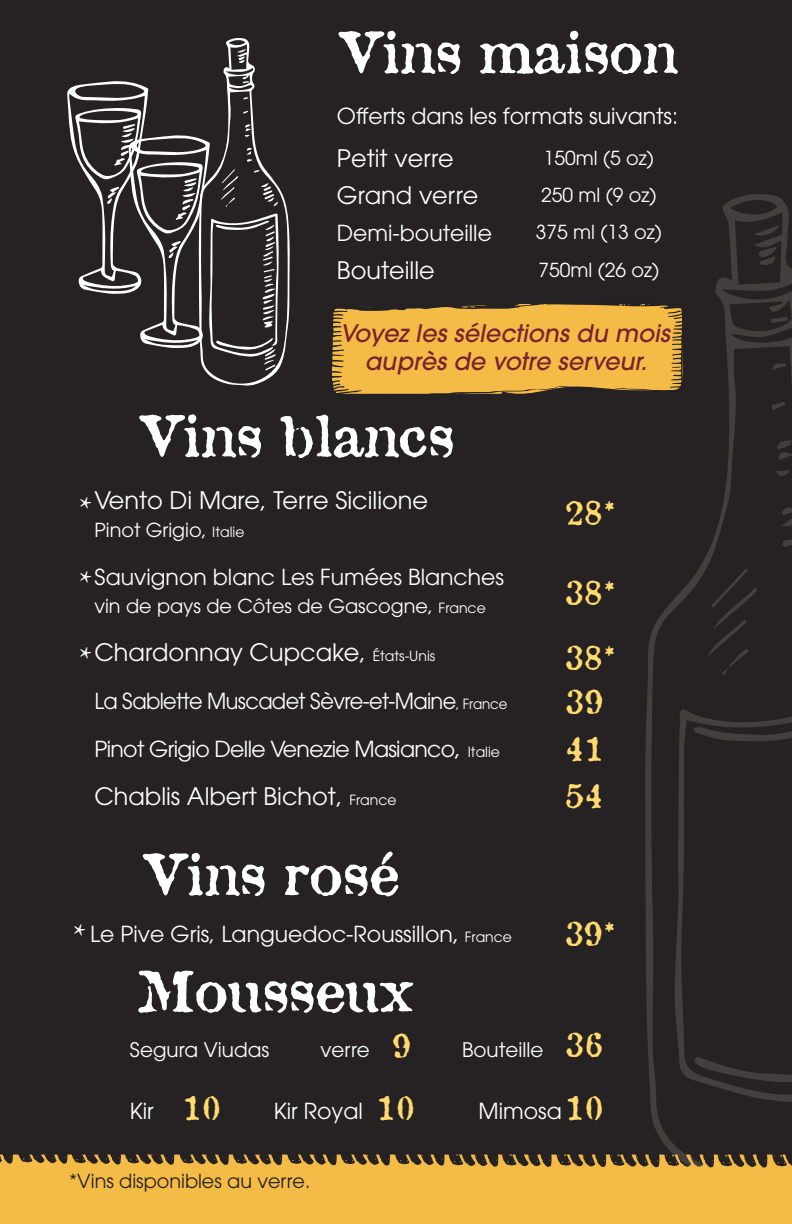
<style>
.page{position:relative;width:792px;height:1224px;background:#262223}
.page>*{position:absolute;margin:0;border:0;box-sizing:border-box;transform-origin:0 0}
.t1{font:55.2px "Attic Antique";color:#fff}
.t2{font:32.6px "Minion Pro";color:#fff}
.t3{font:32px "Attic Antique";color:#ffda6e}
.t4{font:24px "ITC Avant Garde Pro";color:#fff}
.t5{font:italic 500 24px/28px "ITC Avant Garde Pro";color:#7b2230;text-align:center}
.t6{font:22px "ITC Avant Garde Pro";color:#fff}
.t7{font:22px "ITC Avant Garde Pro";letter-spacing:-.03em;color:#fff;scale:.95 1}
.t8{font:22px "ITC Avant Garde Pro";letter-spacing:-.03em;color:#fff}
.t9{font:20px "ITC Avant Garde Pro";color:#fff}
.t10{font:19.2px "ITC Avant Garde Pro";color:#fff}
.t11{font:19.2px "ITC Avant Garde Pro";color:#252122}
.s1{font-size:14px}
.s2{font-size:24px}
</style>
<div class="page">
<svg style="left:645px;top:194px;width:147px;height:961px"></svg>
<svg style="left:675px;top:693px;width:117px;height:411px"></svg>
<svg style="left:693px;top:1049px;width:99px;height:35px"></svg>
<svg style="left:694px;top:715px;width:98px;height:28px"></svg>
<svg style="left:707px;top:588px;width:50px;height:69px"></svg>
<svg style="left:711px;top:568px;width:37px;height:40px"></svg>
<svg style="left:722px;top:649px;width:27px;height:27px"></svg>
<svg style="left:782px;top:539px;width:10px;height:8px"></svg>
<svg style="left:772px;top:402px;width:13px;height:8px"></svg>
<svg style="left:776px;top:470px;width:13px;height:11px"></svg>
<svg style="left:781px;top:506px;width:11px;height:21px"></svg>
<svg style="left:777px;top:440px;width:15px;height:20px"></svg>
<svg style="left:772px;top:363px;width:14px;height:7px"></svg>
<svg style="left:754px;top:225px;width:26px;height:13px"></svg>
<svg style="left:758px;top:247px;width:18px;height:20px"></svg>
<svg style="left:771px;top:317px;width:17px;height:6px"></svg>
<svg style="left:0;top:1155px;width:792px;height:69px;background:#e2ae43"></svg>
<svg style="left:77px;top:1158px;width:7px;height:2px"></svg>
<svg style="left:719px;top:1155px;width:12px;height:9px"></svg>
<svg style="left:666px;top:1155px;width:11px;height:8px"></svg>
<svg style="left:774px;top:1155px;width:11px;height:9px"></svg>
<svg style="left:454px;top:1155px;width:8px;height:8px"></svg>
<svg style="left:400px;top:1155px;width:8px;height:7px"></svg>
<svg style="left:611px;top:1155px;width:12px;height:8px"></svg>
<svg style="left:504px;top:1155px;width:11px;height:8px"></svg>
<svg style="left:558px;top:1154px;width:11px;height:9px"></svg>
<svg style="left:23px;top:1158px;width:8px;height:2px"></svg>
<svg style="left:292px;top:1159px;width:8px;height:2px"></svg>
<svg style="left:346px;top:1159px;width:7px;height:2px"></svg>
<svg style="left:130px;top:1159px;width:7px;height:2px"></svg>
<svg style="left:238px;top:1159px;width:7px;height:2px"></svg>
<svg style="left:184px;top:1159px;width:8px;height:2px"></svg>
<svg style="left:331px;top:303px;width:354px;height:95px;background:#d5a541"></svg>
<svg style="left:67px;top:38px;width:223px;height:348px"></svg>
<p class="t1" style="left:337px;top:6px;width:342px">Vins maison</p>
<p class="t6" style="left:337px;top:103px;width:343px">Offerts dans les formats suivants:</p>
<p class="t4" style="left:337px;top:143px;width:118px">Petit verre</p>
<p class="t10" style="left:544px;top:146px;width:112px">150ml (5 oz)</p>
<p class="t4" style="left:337px;top:180px;width:143px">Grand verre</p>
<p class="t10" style="left:541px;top:183px;width:117px">250 ml (9 oz)</p>
<p class="t6" style="left:337px;top:219px;width:157px">Demi-bouteille</p>
<p class="t10" style="left:536px;top:220px;width:128px">375 ml (13 oz)</p>
<p class="t4" style="left:337px;top:255px;width:99px">Bouteille</p>
<p class="t10" style="left:539px;top:258px;width:122px">750ml (26 oz)</p>
<p class="t5" style="left:340px;top:319px;width:337px">Voyez les sélections du mois auprès de votre serveur.</p>
<p class="t1" style="left:138px;top:389px;width:317px">Vins blancs</p>
<p class="t4" style="left:94px;top:485px;width:335px">Vento Di Mare, Terre Sicilione</p>
<p class="t10" style="left:94px;top:518px;width:152px">Pinot Grigio, <span class="s1">Italie</span></p>
<p class="t6" style="left:94px;top:563px;width:411px">Sauvignon blanc Les Fumées Blanches</p>
<p class="t10" style="left:94px;top:594px;width:393px">vin de pays de Côtes de Gascogne, <span class="s1">France</span></p>
<p class="t4" style="left:94px;top:637px;width:342px">Chardonnay Cupcake, <span class="s1">États-Unis</span></p>
<p class="t7" style="left:94px;top:687px;width:436px">La Sablette Muscadet Sèvre-et-Maine<span class="s1">, France</span></p>
<p class="t8" style="left:94px;top:735px;width:407px">Pinot Grigio Delle Venezie Masianco<span class="s2">,</span> <span class="s1">Italie</span></p>
<p class="t4" style="left:94px;top:781px;width:304px">Chablis Albert Bichot, <span class="s1">France</span></p>
<p class="t2" style="left:79px;top:486px;width:15px">*</p>
<p class="t2" style="left:79px;top:561px;width:15px">*</p>
<p class="t2" style="left:79px;top:637px;width:15px">*</p>
<p class="t1" style="left:142px;top:828px;width:259px">Vins rosé</p>
<p class="t2" style="left:73px;top:914px;width:15px">*</p>
<p class="t6" style="left:90px;top:921px;width:423px">Le Pive Gris, Languedoc-Roussillon<span class="s2">,</span> <span class="s1">France</span></p>
<p class="t3" style="left:565px;top:486px;width:52px">28*</p>
<p class="t3" style="left:565px;top:566px;width:52px">38*</p>
<p class="t3" style="left:565px;top:631px;width:52px">38*</p>
<p class="t3" style="left:566px;top:675px;width:40px">39</p>
<p class="t3" style="left:566px;top:722px;width:40px">41</p>
<p class="t3" style="left:566px;top:769px;width:40px">54</p>
<p class="t3" style="left:565px;top:907px;width:52px">39*</p>
<p class="t1" style="left:138px;top:944px;width:276px">Mousseux</p>
<p class="t9" style="left:130px;top:1037px;width:141px">Segura Viudas</p>
<p class="t9" style="left:320px;top:1037px;width:51px">verre</p>
<p class="t9" style="left:462px;top:1037px;width:83px">Bouteille</p>
<p class="t3" style="left:566px;top:1018px;width:40px">36</p>
<p class="t3" style="left:392px;top:1019px;width:21px">9</p>
<p class="t3" style="left:183px;top:1081px;width:40px">10</p>
<p class="t3" style="left:377px;top:1081px;width:40px">10</p>
<p class="t6" style="left:130px;top:1097px;width:26px">Kir</p>
<p class="t6" style="left:274px;top:1097px;width:91px">Kir Royal</p>
<p class="t6" style="left:479px;top:1097px;width:85px">Mimosa</p>
<p class="t3" style="left:566px;top:1081px;width:40px">10</p>
<p class="t11" style="left:69px;top:1169px;width:243px">*Vins disponibles au verre.</p>
</div>
